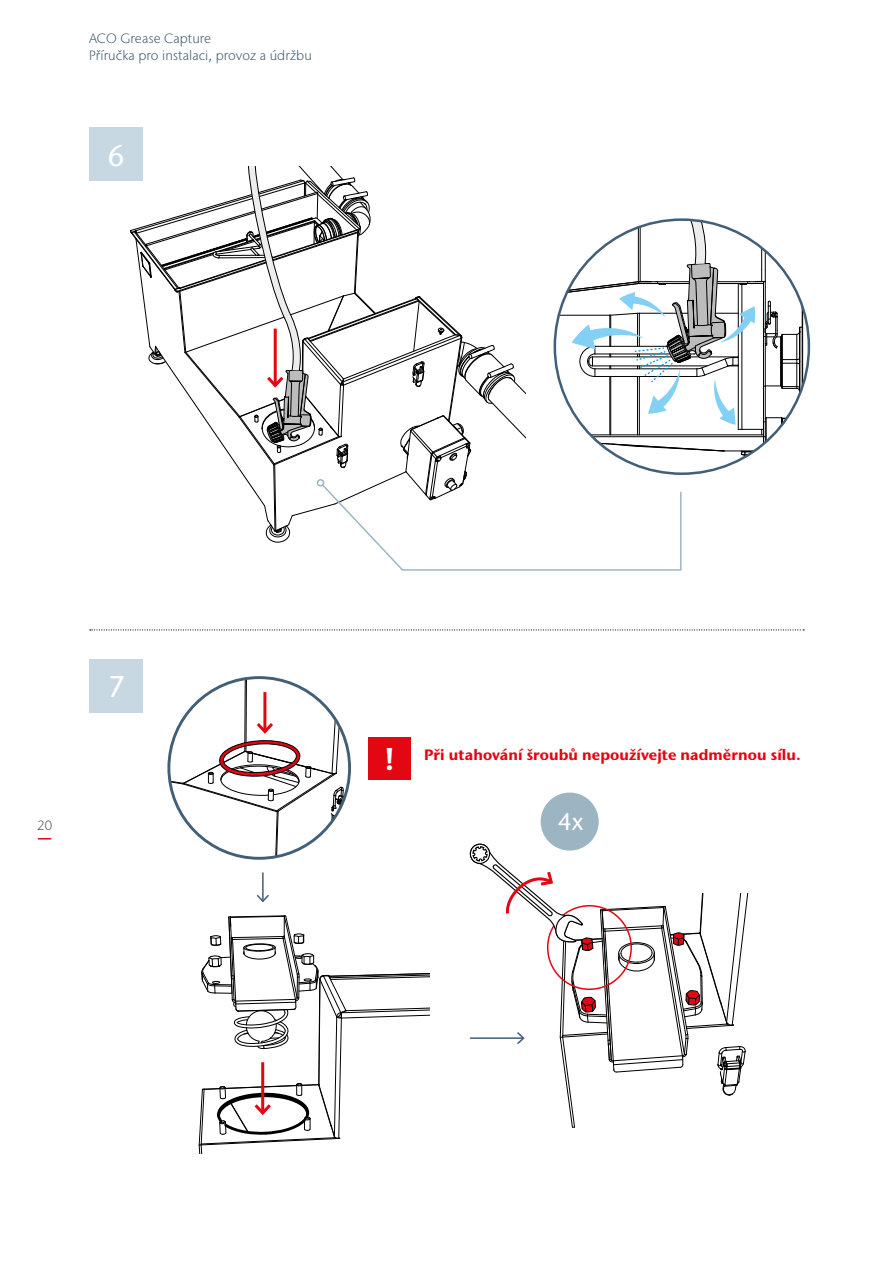
<style>
.page{position:relative;width:893px;height:1263px;background:#fff}
.page>*{position:absolute;margin:0;border:0;box-sizing:border-box;transform-origin:0 0}
.t1{font:500 30px "Stone Sans IIITC Pro";color:#fff}
.t2{font:500 24.3px "Stone Sans IIITC Pro";color:#fff}
.t3{font:700 15px "Stone Sans IIITC Pro";letter-spacing:.005em;color:#e30613}
.t4{font:300 13.5px/17.9px "Stone Sans IIITC Pro";letter-spacing:.005em;color:#415f77}
.t5{font:300 13.5px "Stone Sans IIITC Pro";color:#575756}
.s1{font-size:30px;color:#fff}
</style>
<div class="page">
<svg style="left:90px;top:629px;width:714px;height:1px"></svg>
<div style="left:89px;top:659px;width:54px;height:54px;background:#c7d8e2"></div>
<div style="left:89px;top:128px;width:54px;height:53px;background:#c7d8e2"></div>
<div style="left:541px;top:792px;width:58px;height:59px;background:#9db5c3;border-radius:50%"></div>
<svg style="left:198px;top:915px;width:232px;height:238px"></svg>
<svg style="left:169px;top:678px;width:181px;height:180px"></svg>
<hr style="left:262px;top:872px;width:2px;height:29px;background:#415f77">
<svg style="left:256px;top:893px;width:13px;height:10px"></svg>
<svg style="left:469px;top:830px;width:280px;height:298px"></svg>
<div style="left:368px;top:737px;width:43px;height:42px;background:#e30613"></div>
<svg style="left:130px;top:167px;width:680px;height:404px"></svg>
<svg style="left:38px;top:838px;width:13px;height:1px"></svg>
<p class="t4" style="left:89px;top:29px;width:224px">ACO Grease Capture<br>Příručka pro instalaci, provoz a údržbu</p>
<h1 class="t1" style="left:107px;top:137px;width:19px">6</h1>
<p class="t5" style="left:37px;top:816px;width:16px">20</p>
<h1 class="t1" style="left:107px;top:668px;width:19px">7</h1>
<p class="t3" style="left:383px;top:745px;width:419px"><span class="s1">!</span> Při utahování šroubů nepoužívejte nadměrnou sílu.</p>
<h2 class="t2" style="left:558px;top:806px;width:27px">4x</h2>
</div>
